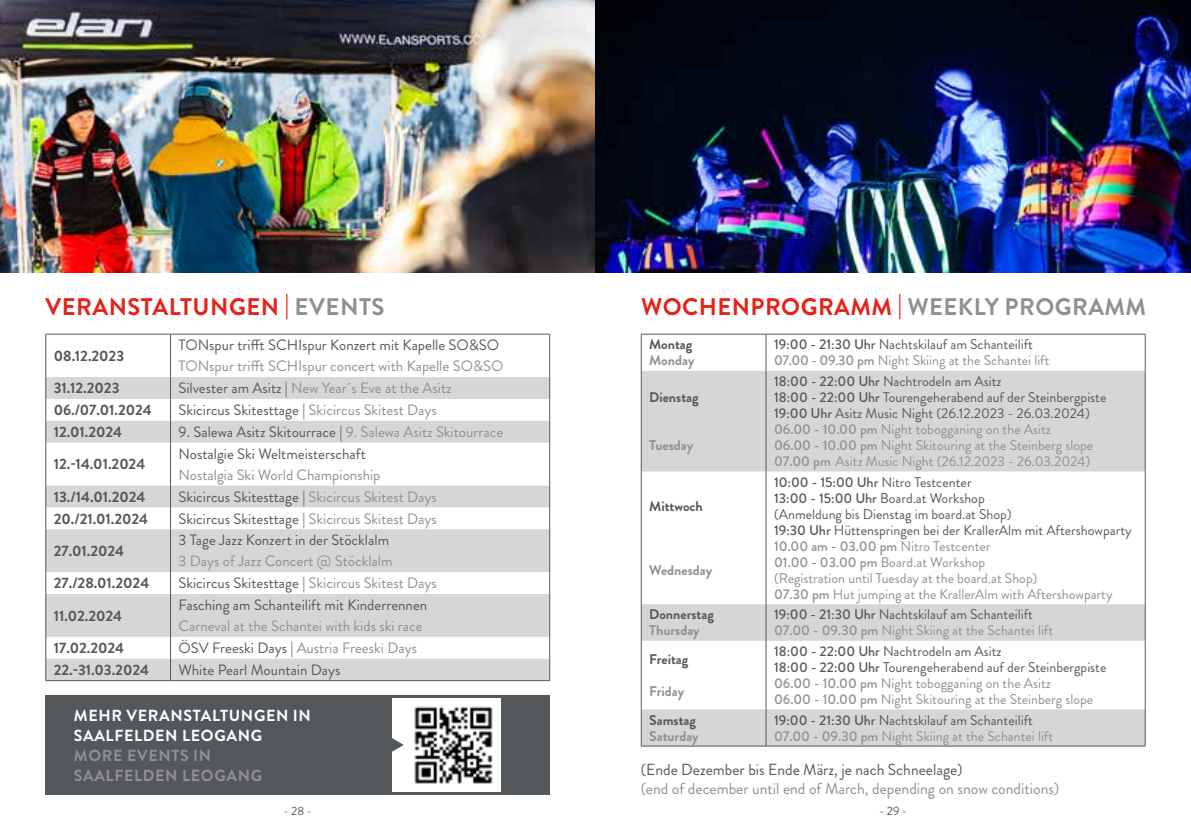
<style>
.page{position:relative;width:1191px;height:840px;background:#fff}
.page>*{position:absolute;margin:0;border:0;box-sizing:border-box;transform-origin:0 0}
.t1{font:700 24px "Brandon Grotesque";letter-spacing:.02em;color:#e5231b}
.t2{font:16px "Brandon Grotesque";color:#918f91}
.t3{font:16px "Brandon Grotesque";color:#55585a}
.t4{font:700 16px/20px "Brandon Grotesque";letter-spacing:.04em;color:#fff}
.t5{font:700 16px/20px "Brandon Grotesque";letter-spacing:.04em;color:#918f91}
.t6{font:15px "Brandon Grotesque";color:#55585a}
.t7{font:15px "Brandon Grotesque";color:#918f91}
.t8{font:700 15px "Brandon Grotesque";color:#55585a}
.t9{font:14px/16px "Brandon Grotesque";color:#918f91}
.t10{font:700 14px "Brandon Grotesque";color:#55585a}
.t11{font:700 14px "Brandon Grotesque";color:#918f91}
.t12{font:12px "Brandon Grotesque";color:#55585a}
.s1{color:#918f91}
.s2{color:#55585a}
.s3{font-weight:500;color:#55585a}
.s4{font-weight:500}
</style>
<div class="page">
<img style="left:0;top:0;width:595px;height:272px">
<svg style="left:642px;top:334px;width:502px;height:375px"></svg>
<svg style="left:642px;top:370px;width:502px;height:270px;fill:#d6d5d8"></svg>
<div style="left:642px;top:709px;width:502px;height:36px;background:#d6d5d8"></div>
<hr style="left:641px;top:334px;width:1px;height:36px;background:#55585a">
<hr style="left:641px;top:333px;width:125px;height:1px;background:#55585a">
<hr style="left:765px;top:334px;width:1px;height:36px;background:#55585a">
<hr style="left:766px;top:333px;width:379px;height:1px;background:#55585a">
<hr style="left:1144px;top:334px;width:1px;height:36px;background:#55585a">
<hr style="left:641px;top:370px;width:1px;height:101px;background:#55585a">
<hr style="left:765px;top:370px;width:1px;height:101px;background:#55585a">
<hr style="left:1144px;top:370px;width:1px;height:101px;background:#55585a">
<hr style="left:641px;top:471px;width:1px;height:133px;background:#55585a">
<hr style="left:641px;top:640px;width:1px;height:69px;background:#55585a">
<hr style="left:765px;top:471px;width:1px;height:133px;background:#55585a">
<hr style="left:765px;top:640px;width:1px;height:69px;background:#55585a">
<hr style="left:1144px;top:471px;width:1px;height:133px;background:#55585a">
<hr style="left:1144px;top:640px;width:1px;height:69px;background:#55585a">
<hr style="left:641px;top:604px;width:1px;height:36px;background:#55585a">
<hr style="left:765px;top:604px;width:1px;height:36px;background:#55585a">
<hr style="left:1144px;top:604px;width:1px;height:36px;background:#55585a">
<hr style="left:641px;top:709px;width:1px;height:36px;background:#55585a">
<hr style="left:641px;top:745px;width:125px;height:1px;background:#55585a">
<hr style="left:765px;top:709px;width:1px;height:36px;background:#55585a">
<hr style="left:1144px;top:709px;width:1px;height:36px;background:#55585a">
<hr style="left:766px;top:745px;width:379px;height:1px;background:#55585a">
<img style="left:595px;top:0;width:596px;height:272px">
<svg style="left:46px;top:334px;width:503px;height:151px"></svg>
<svg style="left:46px;top:485px;width:503px;height:194px;fill:#d6d5d8"></svg>
<hr style="left:45px;top:334px;width:1px;height:43px;background:#55585a">
<hr style="left:45px;top:333px;width:125px;height:1px;background:#55585a">
<hr style="left:170px;top:334px;width:1px;height:43px;background:#55585a">
<hr style="left:170px;top:333px;width:380px;height:1px;background:#55585a">
<hr style="left:549px;top:334px;width:1px;height:43px;background:#55585a">
<hr style="left:45px;top:442px;width:1px;height:43px;background:#55585a">
<hr style="left:45px;top:529px;width:1px;height:43px;background:#55585a">
<svg style="left:45px;top:572px;width:1px;height:21px"></svg>
<hr style="left:170px;top:442px;width:1px;height:43px;background:#55585a">
<hr style="left:170px;top:529px;width:1px;height:43px;background:#55585a">
<svg style="left:170px;top:572px;width:1px;height:21px"></svg>
<hr style="left:549px;top:442px;width:1px;height:43px;background:#55585a">
<hr style="left:549px;top:529px;width:1px;height:43px;background:#55585a">
<svg style="left:549px;top:572px;width:1px;height:21px"></svg>
<svg style="left:45px;top:485px;width:1px;height:44px"></svg>
<hr style="left:45px;top:593px;width:1px;height:43px;background:#55585a">
<svg style="left:170px;top:485px;width:1px;height:44px"></svg>
<hr style="left:170px;top:593px;width:1px;height:43px;background:#55585a">
<svg style="left:45px;top:377px;width:505px;height:65px"></svg>
<svg style="left:549px;top:485px;width:1px;height:44px"></svg>
<hr style="left:549px;top:593px;width:1px;height:43px;background:#55585a">
<svg style="left:45px;top:636px;width:1px;height:43px"></svg>
<hr style="left:45px;top:679px;width:125px;height:1px;background:#55585a">
<svg style="left:170px;top:636px;width:1px;height:43px"></svg>
<svg style="left:549px;top:636px;width:1px;height:43px"></svg>
<hr style="left:170px;top:679px;width:380px;height:1px;background:#55585a">
<div style="left:45px;top:694px;width:505px;height:100px;background:#55585a"></div>
<div style="left:392px;top:697px;width:108px;height:94px;background:#fff"></div>
<img style="left:407px;top:697px;width:93px;height:87px">
<svg style="left:392px;top:738px;width:12px;height:14px"></svg>
<h1 class="t1" style="left:46px;top:289px;width:340px">VERANSTALTUNGEN | <span class="s1">EVENTS</span></h1>
<p class="t8" style="left:54px;top:345px;width:72px">08.12.2023</p>
<p class="t6" style="left:178px;top:334px;width:322px">TONspur trifft SCHIspur Konzert mit Kapelle SO&amp;SO</p>
<p class="t7" style="left:178px;top:355px;width:326px">TONspur trifft SCHIspur concert with Kapelle SO&amp;SO</p>
<p class="t8" style="left:54px;top:377px;width:67px">31.12.2023</p>
<p class="t7" style="left:178px;top:377px;width:275px"><span class="s2">Silvester am Asitz |</span> New Year´s Eve at the Asitz</p>
<p class="t8" style="left:54px;top:399px;width:100px">06./07.01.2024</p>
<p class="t6" style="left:178px;top:399px;width:260px">Skicircus Skitesttage | <span class="s1">Skicircus Skitest Days</span></p>
<p class="t8" style="left:54px;top:421px;width:70px">12.01.2024</p>
<p class="t6" style="left:178px;top:421px;width:326px">9. Salewa Asitz Skitourrace | <span class="s1">9. Salewa Asitz Skitourrace</span></p>
<p class="t8" style="left:54px;top:453px;width:93px">12.-14.01.2024</p>
<p class="t6" style="left:178px;top:443px;width:189px">Nostalgie Ski Weltmeisterschaft</p>
<p class="t7" style="left:178px;top:464px;width:203px">Nostalgia Ski World Championship</p>
<p class="t8" style="left:54px;top:486px;width:93px">13./14.01.2024</p>
<p class="t6" style="left:178px;top:486px;width:260px">Skicircus Skitesttage | <span class="s1">Skicircus Skitest Days</span></p>
<p class="t8" style="left:54px;top:507px;width:96px">20./21.01.2024</p>
<p class="t6" style="left:178px;top:508px;width:260px">Skicircus Skitesttage | <span class="s1">Skicircus Skitest Days</span></p>
<p class="t8" style="left:54px;top:540px;width:72px">27.01.2024</p>
<p class="t6" style="left:178px;top:529px;width:212px">3 Tage Jazz Konzert in der Stöcklalm</p>
<p class="t7" style="left:178px;top:550px;width:215px">3 Days of Jazz Concert @ Stöcklalm</p>
<p class="t8" style="left:54px;top:572px;width:97px">27./28.01.2024</p>
<p class="t6" style="left:178px;top:572px;width:260px">Skicircus Skitesttage | <span class="s1">Skicircus Skitest Days</span></p>
<p class="t8" style="left:54px;top:604px;width:70px">11.02.2024</p>
<p class="t6" style="left:178px;top:594px;width:250px">Fasching am Schanteilift mit Kinderrennen</p>
<p class="t7" style="left:178px;top:615px;width:246px">Carneval at the Schantei with kids ski race</p>
<p class="t8" style="left:54px;top:637px;width:72px">17.02.2024</p>
<p class="t7" style="left:178px;top:637px;width:240px"><span class="s2">ÖSV Freeski Days |</span> Austria Freeski Days</p>
<p class="t8" style="left:54px;top:659px;width:97px">22.-31.03.2024</p>
<p class="t6" style="left:178px;top:659px;width:163px">White Pearl Mountain Days</p>
<p class="t4" style="left:74px;top:704px;width:239px">MEHR VERANSTALTUNGEN IN<br>SAALFELDEN LEOGANG</p>
<p class="t5" style="left:74px;top:744px;width:190px">MORE EVENTS IN<br>SAALFELDEN LEOGANG</p>
<h1 class="t1" style="left:641px;top:289px;width:507px">WOCHENPROGRAMM | <span class="s1">WEEKLY PROGRAMM</span></h1>
<p class="t10" style="left:649px;top:334px;width:45px">Montag</p>
<p class="t11" style="left:649px;top:350px;width:47px">Monday</p>
<p class="t9" style="left:774px;top:336px;width:277px"><span class="s3">19:00 - 21:30 Uhr</span> <span class="s2">Nachtskilauf am Schanteilift<br></span><span class="s4">07.00 - 09.30 pm</span> Night Skiing at the Schantei lift</p>
<p class="t10" style="left:649px;top:387px;width:51px">Dienstag</p>
<p class="t11" style="left:649px;top:435px;width:45px">Tuesday</p>
<p class="t10" style="left:649px;top:496px;width:55px">Mittwoch</p>
<p class="t11" style="left:649px;top:560px;width:65px">Wednesday</p>
<p class="t10" style="left:649px;top:604px;width:66px">Donnerstag</p>
<p class="t11" style="left:649px;top:620px;width:52px">Thursday</p>
<p class="t10" style="left:649px;top:649px;width:41px">Freitag</p>
<p class="t11" style="left:649px;top:681px;width:37px">Friday</p>
<p class="t10" style="left:649px;top:709px;width:48px">Samstag</p>
<p class="t11" style="left:649px;top:725px;width:51px">Saturday</p>
<p class="t9" style="left:774px;top:373px;width:334px"><span class="s3">18:00 - 22:00 Uhr</span> <span class="s2">Nachtrodeln am Asitz<br></span><span class="s3">18:00 - 22:00 Uhr</span> <span class="s2">Tourengeherabend auf der Steinbergpiste </span><span class="s3">19:00 Uhr</span> <span class="s2">Asitz Music Night (26.12.2023 - 26.03.2024)<br></span><span class="s4">06.00 - 10.00 pm</span> Night tobogganing on the Asitz<br><span class="s4">06.00 - 10.00 pm</span> Night Skitouring at the Steinberg slope <span class="s4">07.00 pm</span> Asitz Music Night (26.12.2023 - 26.03.2024)</p>
<p class="t9" style="left:774px;top:474px;width:359px"><span class="s3">10:00 - 15:00 Uhr</span> <span class="s2">Nitro Testcenter<br></span><span class="s3">13:00 - 15:00 Uhr</span> <span class="s2">Board.at Workshop<br>(Anmeldung bis Dienstag im board.at Shop)<br></span><span class="s3">19:30 Uhr</span> <span class="s2">Hüttenspringen bei der KrallerAlm mit Aftershowparty </span><span class="s4">10.00 am - 03.00 pm</span> Nitro Testcenter<br><span class="s4">01.00 - 03.00 pm</span> Board.at Workshop<br>(Registration until Tuesday at the board.at Shop)<br><span class="s4">07.30 pm</span> Hut jumping at the KrallerAlm with Aftershowparty</p>
<p class="t9" style="left:774px;top:606px;width:281px"><span class="s3">19:00 - 21:30 Uhr</span> <span class="s2">Nachtskilauf am Schanteilift<br></span><span class="s4">07.00 - 09.30 pm</span> Night Skiing at the Schantei lift</p>
<p class="t9" style="left:774px;top:643px;width:334px"><span class="s3">18:00 - 22:00 Uhr</span> <span class="s2">Nachtrodeln am Asitz<br></span><span class="s3">18:00 - 22:00 Uhr</span> <span class="s2">Tourengeherabend auf der Steinbergpiste </span><span class="s4">06.00 - 10.00 pm</span> Night tobogganing on the Asitz<br><span class="s4">06.00 - 10.00 pm</span> Night Skitouring at the Steinberg slope</p>
<p class="t9" style="left:774px;top:711px;width:281px"><span class="s3">19:00 - 21:30 Uhr</span> <span class="s2">Nachtskilauf am Schanteilift<br></span><span class="s4">07.00 - 09.30 pm</span> Night Skiing at the Schantei lift</p>
<p class="t3" style="left:641px;top:757px;width:323px">(Ende Dezember bis Ende März, je nach Schneelage)</p>
<p class="t2" style="left:641px;top:776px;width:420px">(end of december until end of March, depending on snow conditions)</p>
<p class="t12" style="left:283px;top:802px;width:30px">- 28 -</p>
<p class="t12" style="left:879px;top:802px;width:29px">- 29 -</p>
</div>
